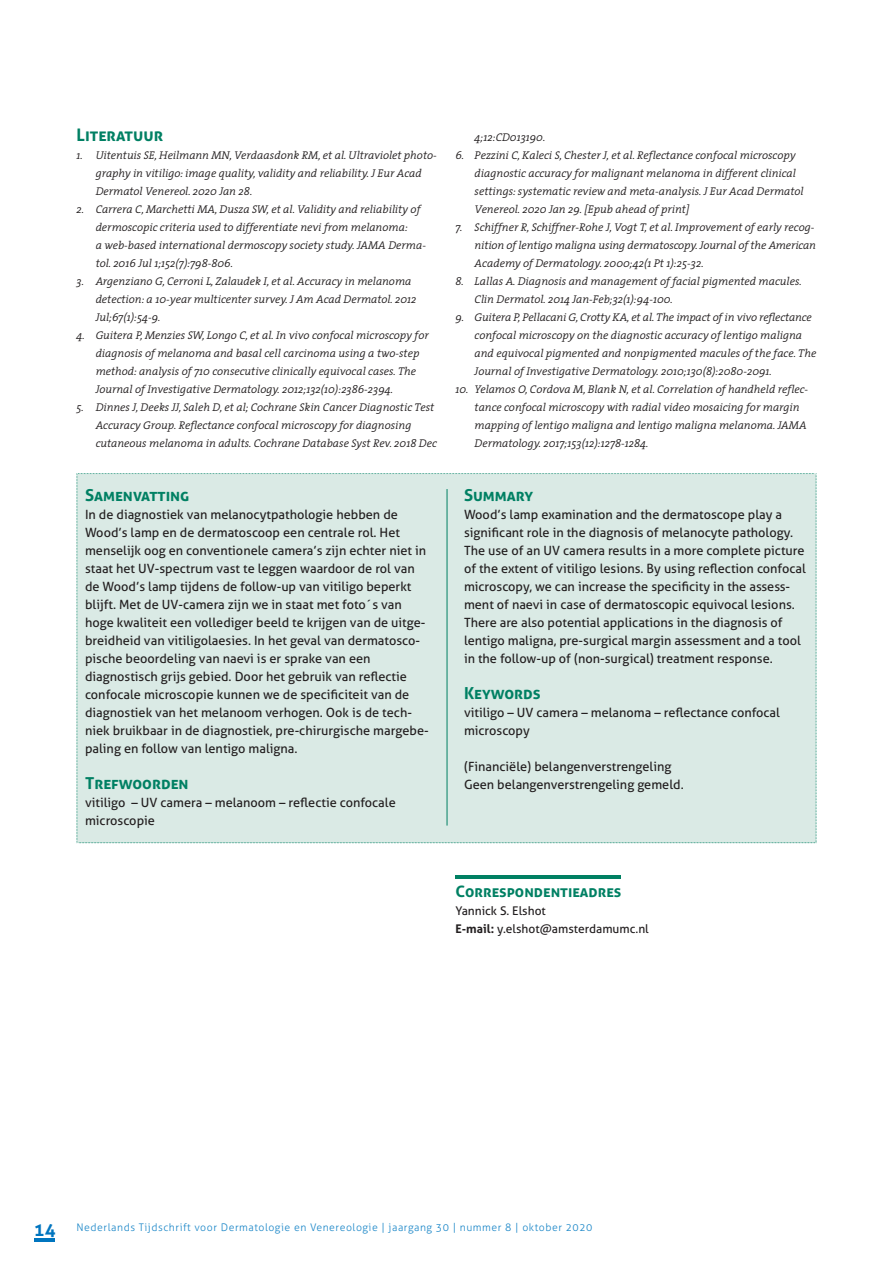
<style>
.page{position:relative;width:893px;height:1263px;background:#fff}
.page>*{position:absolute;margin:0;border:0;box-sizing:border-box;transform-origin:0 0}
.t1{font:700 17.25px "Aller";color:#008063}
.t2{font:700 16.5px "Aller";color:#008063}
.t3{font:700 15.75px "Aller";color:#008063}
.t4{font:12.75px/18px "Aller";color:#231f20}
.t5{font:12px/18px "Aller";color:#231f20}
.t6{font:italic 300 11.25px/18px "The Serif";color:#231f20}
.t7{font:300 10.5px "Aller";letter-spacing:.05em;color:#1c87c8}
.s1{font-weight:700}
.s2{font-weight:700;font-size:18px;color:#0075bf}
</style>
<div class="page">
<hr style="left:34px;top:1238px;width:21px;height:3px;background:#0075bf">
<hr style="left:455px;top:875px;width:166px;height:4px;background:#008063">
<div style="left:77px;top:473px;width:740px;height:370px;background:#daeae5"></div>
<hr style="left:447px;top:489px;width:1px;height:336px;background:#008063">
<h1 class="t1" style="left:77px;top:128px;width:88px">Literatuur</h1>
<p class="t6" style="left:96px;top:147px;width:343px;text-indent:-19px">1. Uitentuis SE, Heilmann MN, Verdaasdonk RM, et al. Ultraviolet photo&shy;graphy in vitiligo: image quality, validity and reliability. J Eur Acad<br>Dermatol Venereol. 2020 Jan 28.</p>
<p class="t6" style="left:96px;top:201px;width:332px;text-indent:-19px">2. Carrera C, Marchetti MA, Dusza SW, et al. Validity and reliability of dermoscopic criteria used to differentiate nevi from melanoma:<br>a web-based international dermoscopy society study. JAMA Derma&shy;tol. 2016 Jul 1;152(7):798-806.</p>
<p class="t6" style="left:96px;top:273px;width:322px;text-indent:-19px">3. Argenziano G, Cerroni L, Zalaudek I, et al. Accuracy in melanoma detection: a 10-year multicenter survey. J Am Acad Dermatol. 2012<br>Jul;67(1):54-9.</p>
<p class="t6" style="left:96px;top:327px;width:335px;text-indent:-19px">4. Guitera P, Menzies SW, Longo C, et al. In vivo confocal microscopy for diagnosis of melanoma and basal cell carcinoma using a two-step method: analysis of 710 consecutive clinically equivocal cases. The Journal of Investigative Dermatology. 2012;132(10):2386-2394.</p>
<p class="t6" style="left:96px;top:399px;width:343px;text-indent:-19px">5. Dinnes J, Deeks JJ, Saleh D, et al; Cochrane Skin Cancer Diagnostic Test<br>Accuracy Group. Reflectance confocal microscopy for diagnosing cutaneous melanoma in adults. Cochrane Database Syst Rev. 2018 Dec</p>
<h2 class="t2" style="left:85px;top:489px;width:106px">Samenvatting</h2>
<p class="t4" style="left:85px;top:507px;width:345px">In de diagnostiek van melanocytpathologie hebben de Wood’s lamp en de dermatoscoop een centrale rol. Het menselijk oog en conventionele camera’s zijn echter niet in staat het UV-spectrum vast te leggen waardoor de rol van de Wood’s lamp tijdens de follow-up van vitiligo beperkt blijft. Met de UV-camera zijn we in staat met foto´s van hoge kwaliteit een vollediger beeld te krijgen van de uitge&shy;breidheid van vitiligolaesies. In het geval van dermatosco&shy;pische beoordeling van naevi is er sprake van een diagnostisch grijs gebied. Door het gebruik van reflectie confocale microscopie kunnen we de specificiteit van de diagnostiek van het melanoom verhogen. Ook is de tech&shy;niek bruikbaar in de diagnostiek, pre-chirurgische margebe&shy;paling en follow van lentigo maligna.</p>
<h2 class="t2" style="left:85px;top:777px;width:105px">Trefwoorden</h2>
<p class="t4" style="left:85px;top:795px;width:312px">vitiligo – UV camera – melanoom – reflectie confocale microscopie</p>
<p class="t6" style="left:475px;top:129px;width:72px">4;12:CD013190.</p>
<p class="t6" style="left:475px;top:147px;width:330px;text-indent:-19px">6. Pezzini C, Kaleci S, Chester J, et al. Reflectance confocal microscopy diagnostic accuracy for malignant melanoma in different clinical settings: systematic review and meta-analysis. J Eur Acad Dermatol Venereol. 2020 Jan 29. [Epub ahead of print]</p>
<p class="t6" style="left:475px;top:219px;width:343px;text-indent:-19px">7. Schiffner R, Schiffner-Rohe J, Vogt T, et al. Improvement of early recog&shy;nition of lentigo maligna using dermatoscopy. Journal of the American<br>Academy of Dermatology. 2000;42(1 Pt 1):25-32.</p>
<p class="t6" style="left:475px;top:273px;width:329px;text-indent:-19px">8. Lallas A. Diagnosis and management of facial pigmented macules.<br>Clin Dermatol. 2014 Jan-Feb;32(1):94-100.</p>
<p class="t6" style="left:475px;top:309px;width:343px;text-indent:-19px">9. Guitera P, Pellacani G, Crotty KA, et al. The impact of in vivo reflectance confocal microscopy on the diagnostic accuracy of lentigo maligna and equivocal pigmented and nonpigmented macules of the face. The Journal of Investigative Dermatology. 2010;130(8):2080-2091.</p>
<p class="t6" style="left:475px;top:381px;width:335px;text-indent:-19px">10. Yelamos O, Cordova M, Blank N, et al. Correlation of handheld reflec&shy;tance confocal microscopy with radial video mosaicing for margin mapping of lentigo maligna and lentigo maligna melanoma. JAMA Dermatology. 2017;153(12):1278-1284.</p>
<h2 class="t2" style="left:464px;top:489px;width:71px">Summary</h2>
<p class="t4" style="left:464px;top:507px;width:343px">Wood’s lamp examination and the dermatoscope play a significant role in the diagnosis of melanocyte pathology.<br>The use of an UV camera results in a more complete picture of the extent of vitiligo lesions. By using reflection confocal microscopy, we can increase the specificity in the assess&shy;ment of naevi in case of dermatoscopic equivocal lesions.<br>There are also potential applications in the diagnosis of lentigo maligna, pre-surgical margin assessment and a tool in the follow-up of (non-surgical) treatment response.</p>
<h2 class="t2" style="left:464px;top:687px;width:78px">Keywords</h2>
<p class="t4" style="left:464px;top:705px;width:318px">vitiligo – UV camera – melanoma – reflectance confocal microscopy</p>
<p class="t4" style="left:464px;top:759px;width:221px">(Financiële) belangenverstrengeling<br>Geen belangenverstrengeling gemeld.</p>
<h3 class="t3" style="left:455px;top:885px;width:167px">Correspondentieadres</h3>
<p class="t5" style="left:455px;top:903px;width:195px">Yannick S. Elshot<br><span class="s1">E-mail:</span> y.elshot@amsterdamumc.nl</p>
<p class="t7" style="left:34px;top:1223px;width:560px"><span class="s2">14</span> Nederlands Tijdschrift voor Dermatologie en Venereologie | jaargang 30 | nummer 8 | oktober 2020</p>
</div>
